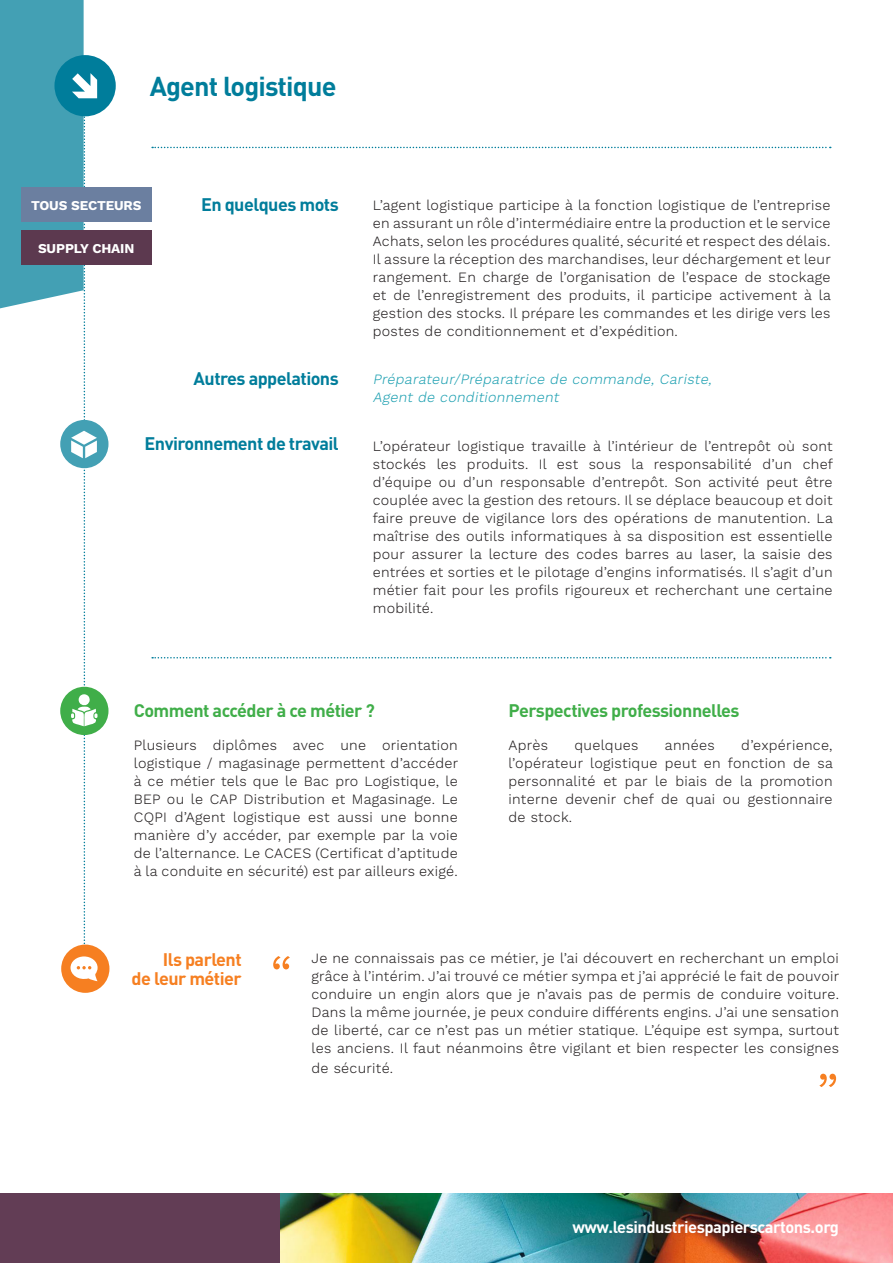
<style>
.page{position:relative;width:893px;height:1263px;background:#fff}
.page>*{position:absolute;margin:0;border:0;box-sizing:border-box;transform-origin:0 0}
.t1{font:300 60px "Work Sans";color:#f67f21}
.t2{font:700 27px "DINOT";letter-spacing:-.03em;color:#007d9b}
.t3{font:700 18px "DINOT";letter-spacing:-.03em;color:#007d9b}
.t4{font:700 18px "DINOT";letter-spacing:-.03em;color:#40ae49}
.t5{font:700 18px "DINOT";letter-spacing:-.03em;color:#f67f21}
.t6{font:700 16.5px "DINOT";letter-spacing:-.03em;color:#fff}
.t7{font:300 14.25px/18px "Work Sans";letter-spacing:.02em;color:#231f20;text-align:justify}
.t8{font:italic 300 14.25px "Work Sans";color:#20a1b2}
.t9{font:700 13.5px "Work Sans";letter-spacing:-.01em;color:#fff}
</style>
<div class="page">
<div style="left:0;top:1193px;width:893px;height:70px;background:#623d55"></div>
<img style="left:281px;top:1193px;width:612px;height:70px">
<div style="left:21px;top:188px;width:130px;height:34px;background:#6b7fa0"></div>
<div style="left:21px;top:230px;width:130px;height:34px;background:#5c394f"></div>
<div style="left:60px;top:687px;width:48px;height:48px;background:#40ae49;border-radius:50%"></div>
<div style="left:61px;top:944px;width:48px;height:49px;background:#f67f21;border-radius:50%"></div>
<div style="left:60px;top:420px;width:48px;height:48px;background:#43a0b4;border-radius:50%"></div>
<div style="left:54px;top:55px;width:62px;height:61px;background:#007d9b;border-radius:50%"></div>
<svg style="left:0;top:0;width:98px;height:981px"></svg>
<svg style="left:152px;top:147px;width:679px;height:1px"></svg>
<svg style="left:152px;top:657px;width:679px;height:1px"></svg>
<p class="t2" style="left:150px;top:67px;width:189px">Agent logistique</p>
<p class="t3" style="left:201px;top:192px;width:139px">En quelques mots</p>
<p class="t7" style="left:373px;top:197px;width:460px">L’agent logistique participe à la fonction logistique de l’entreprise en assurant un rôle d’intermédiaire entre la production et le service Achats, selon les procédures qualité, sécurité et respect des délais.<br>Il assure la réception des marchandises, leur déchargement et leur rangement. En charge de l’organisation de l’espace de stockage et de l’enregistrement des produits, il participe activement à la gestion des stocks. Il prépare les commandes et les dirige vers les postes de conditionnement et d’expédition.</p>
<p class="t3" style="left:194px;top:366px;width:147px">Autres appelations</p>
<p class="t8" style="left:373px;top:371px;width:343px">Préparateur/Préparatrice de commande, Cariste,</p>
<p class="t8" style="left:373px;top:389px;width:191px">Agent de conditionnement</p>
<p class="t3" style="left:145px;top:432px;width:196px">Environnement de travail</p>
<p class="t7" style="left:373px;top:437px;width:462px">L’opérateur logistique travaille à l’intérieur de l’entrepôt où sont stockés les produits. Il est sous la responsabilité d’un chef d’équipe ou d’un responsable d’entrepôt. Son activité peut être couplée avec la gestion des retours. Il se déplace beaucoup et doit faire preuve de vigilance lors des opérations de manutention. La maîtrise des outils informatiques à sa disposition est essentielle pour assurer la lecture des codes barres au laser, la saisie des entrées et sorties et le pilotage d’engins informatisés. Il s’agit d’un métier fait pour les profils rigoureux et recherchant une certaine mobilité.</p>
<p class="t9" style="left:31px;top:198px;width:112px">TOUS SECTEURS</p>
<p class="t9" style="left:38px;top:241px;width:98px">SUPPLY CHAIN</p>
<p class="t4" style="left:134px;top:699px;width:243px">Comment accéder à ce métier ?</p>
<p class="t7" style="left:134px;top:736px;width:326px">Plusieurs diplômes avec une orientation logistique / magasinage permettent d’accéder à ce métier tels que le Bac pro Logistique, le BEP ou le CAP Distribution et Magasinage. Le CQPI d’Agent logistique est aussi une bonne manière d’y accéder, par exemple par la voie de l’alternance. Le CACES (Certificat d’aptitude à la conduite en sécurité) est par ailleurs exigé.</p>
<p class="t4" style="left:509px;top:699px;width:233px">Perspectives professionnelles</p>
<p class="t7" style="left:509px;top:736px;width:41px">Après</p>
<p class="t7" style="left:574px;top:736px;width:65px">quelques</p>
<p class="t7" style="left:665px;top:736px;width:51px">années</p>
<p class="t7" style="left:509px;top:736px;width:326px;text-indent:233px">d’expérience, l’opérateur logistique peut en fonction de sa personnalité et par le biais de la promotion interne devenir chef de quai ou gestionnaire de stock.</p>
<p class="t5" style="left:163px;top:947px;width:80px">Ils parlent</p>
<p class="t5" style="left:132px;top:967px;width:112px">de leur métier</p>
<p class="t1" style="left:270px;top:942px;width:24px">“</p>
<p class="t7" style="left:311px;top:950px;width:529px">Je ne connaissais pas ce métier, je l’ai découvert en recherchant un emploi grâce à l’intérim. J’ai trouvé ce métier sympa et j’ai apprécié le fait de pouvoir conduire un engin alors que je n’avais pas de permis de conduire voiture.<br>Dans la même journée, je peux conduire différents engins. J’ai une sensation de liberté, car ce n’est pas un métier statique. L’équipe est sympa, surtout les anciens. Il faut néanmoins être vigilant et bien respecter les consignes</p>
<p class="t7" style="left:311px;top:1059px;width:83px">de sécurité.</p>
<p class="t1" style="left:816px;top:1060px;width:24px">”</p>
<p class="t6" style="left:572px;top:1216px;width:268px">www.lesindustriespapierscartons.org</p>
</div>
